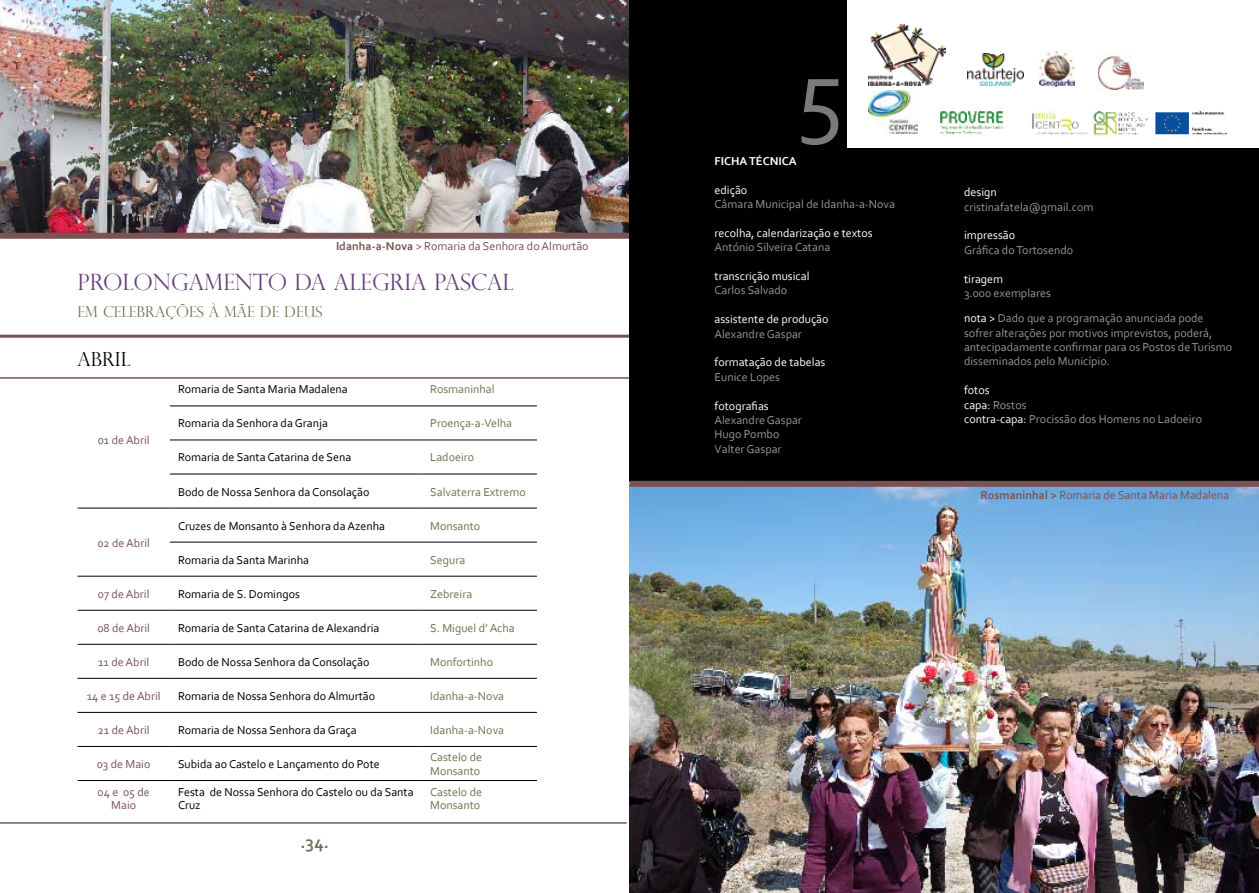
<style>
.page{position:relative;width:1259px;height:893px;background:#fff}
.page>*{position:absolute;margin:0;border:0;box-sizing:border-box;transform-origin:0 0}
.t1{font:99px "Corbel";color:#797a7d}
.t2{font:300 22.5px "Perpetua Titling";color:#653e78}
.t3{font:300 19.5px "Perpetua Titling";color:#000}
.t4{font:700 18px "Corbel";color:#6a774d}
.t5{font:300 15px "Perpetua Titling";color:#6a774d}
.t6{font:12px/14.4px "Corbel";color:#939598}
.t7{font:12px/13.2px "Corbel";color:#000}
.t8{font:12px/13.2px "Corbel";color:#7b5252;text-align:center}
.t9{font:12px/13.2px "Corbel";color:#6a774d}
.t10{font:12px "Corbel";color:#fff}
.t11{font:700 12px "Corbel";color:#fff}
.s1{font-weight:700}
.s2{color:#fff}
</style>
<div class="page">
<img style="left:629px;top:487px;width:630px;height:406px">
<img style="left:0;top:0;width:629px;height:233px">
<hr style="left:170px;top:406px;width:252px;height:1px;background:#000">
<hr style="left:422px;top:406px;width:115px;height:1px;background:#000">
<hr style="left:170px;top:440px;width:252px;height:1px;background:#000">
<hr style="left:422px;top:440px;width:115px;height:1px;background:#000">
<hr style="left:170px;top:474px;width:252px;height:1px;background:#000">
<hr style="left:422px;top:474px;width:115px;height:1px;background:#000">
<hr style="left:78px;top:508px;width:92px;height:1px;background:#000">
<hr style="left:170px;top:508px;width:252px;height:1px;background:#000">
<hr style="left:422px;top:508px;width:115px;height:1px;background:#000">
<hr style="left:170px;top:542px;width:252px;height:1px;background:#000">
<hr style="left:422px;top:542px;width:115px;height:1px;background:#000">
<hr style="left:78px;top:576px;width:92px;height:1px;background:#000">
<hr style="left:170px;top:576px;width:252px;height:1px;background:#000">
<hr style="left:422px;top:576px;width:115px;height:1px;background:#000">
<hr style="left:78px;top:610px;width:92px;height:1px;background:#000">
<hr style="left:170px;top:610px;width:252px;height:1px;background:#000">
<hr style="left:422px;top:610px;width:115px;height:1px;background:#000">
<hr style="left:78px;top:644px;width:92px;height:1px;background:#000">
<hr style="left:170px;top:644px;width:252px;height:1px;background:#000">
<hr style="left:422px;top:644px;width:115px;height:1px;background:#000">
<hr style="left:78px;top:678px;width:92px;height:1px;background:#000">
<hr style="left:170px;top:678px;width:252px;height:1px;background:#000">
<hr style="left:422px;top:678px;width:115px;height:1px;background:#000">
<hr style="left:78px;top:712px;width:92px;height:1px;background:#000">
<hr style="left:170px;top:712px;width:252px;height:1px;background:#000">
<hr style="left:422px;top:712px;width:115px;height:1px;background:#000">
<hr style="left:78px;top:746px;width:92px;height:1px;background:#000">
<hr style="left:170px;top:746px;width:252px;height:1px;background:#000">
<hr style="left:422px;top:746px;width:115px;height:1px;background:#000">
<hr style="left:78px;top:780px;width:92px;height:1px;background:#000">
<hr style="left:170px;top:780px;width:252px;height:1px;background:#000">
<hr style="left:422px;top:780px;width:115px;height:1px;background:#000">
<hr style="left:0;top:822px;width:627px;height:2px;background:#7b5252">
<div style="left:0;top:233px;width:641px;height:6px;background:#7b5252"></div>
<hr style="left:0;top:335px;width:645px;height:3px;background:#7b5252">
<hr style="left:0;top:377px;width:655px;height:2px;background:#7b5252">
<div style="left:629px;top:0;width:630px;height:482px;background:#000"></div>
<div style="left:847px;top:0;width:412px;height:147px;background:#fff"></div>
<img style="left:967px;top:53px;width:56px;height:32px">
<img style="left:868px;top:24px;width:78px;height:61px">
<img style="left:868px;top:90px;width:49px;height:43px">
<img style="left:939px;top:111px;width:288px;height:25px">
<img style="left:1039px;top:50px;width:35px;height:37px">
<img style="left:1097px;top:56px;width:46px;height:33px">
<div style="left:629px;top:481px;width:630px;height:6px;background:#7b5252"></div>
<p class="t8" style="left:336px;top:239px;width:254px"><span class="s1">Idanha-a-Nova</span> &gt; Romaria da Senhora do Almurtão</p>
<h2 class="t2" style="left:78px;top:269px;width:438px">PROLONGAMENTO DA ALEGRIA PASCAL</h2>
<p class="t5" style="left:78px;top:303px;width:246px">EM CELEBRAÇÕES À MÃE DE DEUS</p>
<h3 class="t3" style="left:78px;top:347px;width:55px">ABRIL</h3>
<p class="t8" style="left:98px;top:433px;width:53px">01 de Abril</p>
<p class="t8" style="left:98px;top:536px;width:54px">02 de Abril</p>
<p class="t7" style="left:178px;top:382px;width:171px">Romaria de Santa Maria Madalena</p>
<p class="t9" style="left:430px;top:382px;width:66px">Rosmaninhal</p>
<p class="t7" style="left:178px;top:417px;width:151px">Romaria da Senhora da Granja</p>
<p class="t9" style="left:430px;top:417px;width:83px">Proença-a-Velha</p>
<p class="t7" style="left:178px;top:451px;width:175px">Romaria de Santa Catarina de Sena</p>
<p class="t9" style="left:430px;top:451px;width:46px">Ladoeiro</p>
<p class="t7" style="left:178px;top:485px;width:193px">Bodo de Nossa Senhora da Consolação</p>
<p class="t9" style="left:430px;top:485px;width:97px">Salvaterra Extremo</p>
<p class="t7" style="left:178px;top:519px;width:208px">Cruzes de Monsanto à Senhora da Azenha</p>
<p class="t9" style="left:430px;top:519px;width:52px">Monsanto</p>
<p class="t7" style="left:178px;top:553px;width:132px">Romaria da Santa Marinha</p>
<p class="t9" style="left:430px;top:553px;width:37px">Segura</p>
<p class="t8" style="left:98px;top:587px;width:53px">07 de Abril</p>
<p class="t7" style="left:178px;top:587px;width:123px">Romaria de S. Domingos</p>
<p class="t9" style="left:430px;top:587px;width:44px">Zebreira</p>
<p class="t8" style="left:97px;top:621px;width:54px">08 de Abril</p>
<p class="t7" style="left:178px;top:621px;width:203px">Romaria de Santa Catarina de Alexandria</p>
<p class="t9" style="left:430px;top:621px;width:86px">S. Miguel d’ Acha</p>
<p class="t8" style="left:98px;top:655px;width:53px">11 de Abril</p>
<p class="t7" style="left:178px;top:655px;width:193px">Bodo de Nossa Senhora da Consolação</p>
<p class="t9" style="left:430px;top:655px;width:64px">Monfortinho</p>
<p class="t8" style="left:87px;top:689px;width:75px">14 e 15 de Abril</p>
<p class="t7" style="left:178px;top:689px;width:199px">Romaria de Nossa Senhora do Almurtão</p>
<p class="t9" style="left:430px;top:689px;width:75px">Idanha-a-Nova</p>
<p class="t8" style="left:98px;top:723px;width:53px">21 de Abril</p>
<p class="t7" style="left:178px;top:723px;width:180px">Romaria de Nossa Senhora da Graça</p>
<p class="t9" style="left:430px;top:723px;width:75px">Idanha-a-Nova</p>
<p class="t8" style="left:97px;top:757px;width:55px">03 de Maio</p>
<p class="t7" style="left:178px;top:757px;width:203px">Subida ao Castelo e Lançamento do Pote</p>
<p class="t9" style="left:430px;top:750px;width:53px">Castelo de<br>Monsanto</p>
<p class="t8" style="left:98px;top:785px;width:54px">04 e 05 de<br>Maio</p>
<p class="t7" style="left:178px;top:785px;width:237px">Festa de Nossa Senhora do Castelo ou da Santa<br>Cruz</p>
<p class="t9" style="left:430px;top:785px;width:53px">Castelo de<br>Monsanto</p>
<h3 class="t4" style="left:300px;top:831px;width:30px">.34.</h3>
<h1 class="t1" style="left:796px;top:31px;width:49px">5</h1>
<p class="t11" style="left:714px;top:153px;width:84px">FICHA TÉCNICA</p>
<p class="t10" style="left:714px;top:182px;width:34px">edição</p>
<p class="t6" style="left:714px;top:196px;width:182px">Câmara Municipal de Idanha-a-Nova</p>
<p class="t10" style="left:714px;top:225px;width:160px">recolha, calendarização e textos</p>
<p class="t6" style="left:714px;top:240px;width:117px">António Silveira Catana</p>
<p class="t10" style="left:714px;top:269px;width:96px">transcrição musical</p>
<p class="t6" style="left:714px;top:283px;width:74px">Carlos Salvado</p>
<p class="t10" style="left:714px;top:312px;width:115px">assistente de produção</p>
<p class="t6" style="left:714px;top:326px;width:89px">Alexandre Gaspar</p>
<p class="t10" style="left:714px;top:355px;width:112px">formatação de tabelas</p>
<p class="t6" style="left:714px;top:369px;width:67px">Eunice Lopes</p>
<p class="t10" style="left:714px;top:398px;width:56px">fotografias</p>
<p class="t6" style="left:714px;top:412px;width:89px">Alexandre Gaspar<br>Hugo Pombo<br>Valter Gaspar</p>
<p class="t10" style="left:964px;top:185px;width:34px">design</p>
<p class="t6" style="left:964px;top:199px;width:131px">cristinafatela@gmail.com</p>
<p class="t10" style="left:964px;top:228px;width:53px">impressão</p>
<p class="t6" style="left:964px;top:242px;width:111px">Gráfica do Tortosendo</p>
<p class="t10" style="left:964px;top:271px;width:41px">tiragem</p>
<p class="t6" style="left:964px;top:280px;width:241px;line-height:25.2px">3.000 exemplares<br><span class="s2">nota &gt;</span> Dado que a programação anunciada pode</p>
<p class="t6" style="left:964px;top:325px;width:269px">sofrer alterações por motivos imprevistos, poderá, antecipadamente confirmar para os Postos de Turismo disseminados pelo Município.</p>
<p class="t6" style="left:964px;top:383px;width:239px"><span class="s2">fotos<br>capa:</span> Rostos<br><span class="s2">contra-capa:</span> Procissão dos Homens no Ladoeiro</p>
<p class="t8" style="left:980px;top:488px;width:250px"><span class="s1">Rosmaninhal &gt;</span> Romaria de Santa Maria Madalena</p>
</div>
